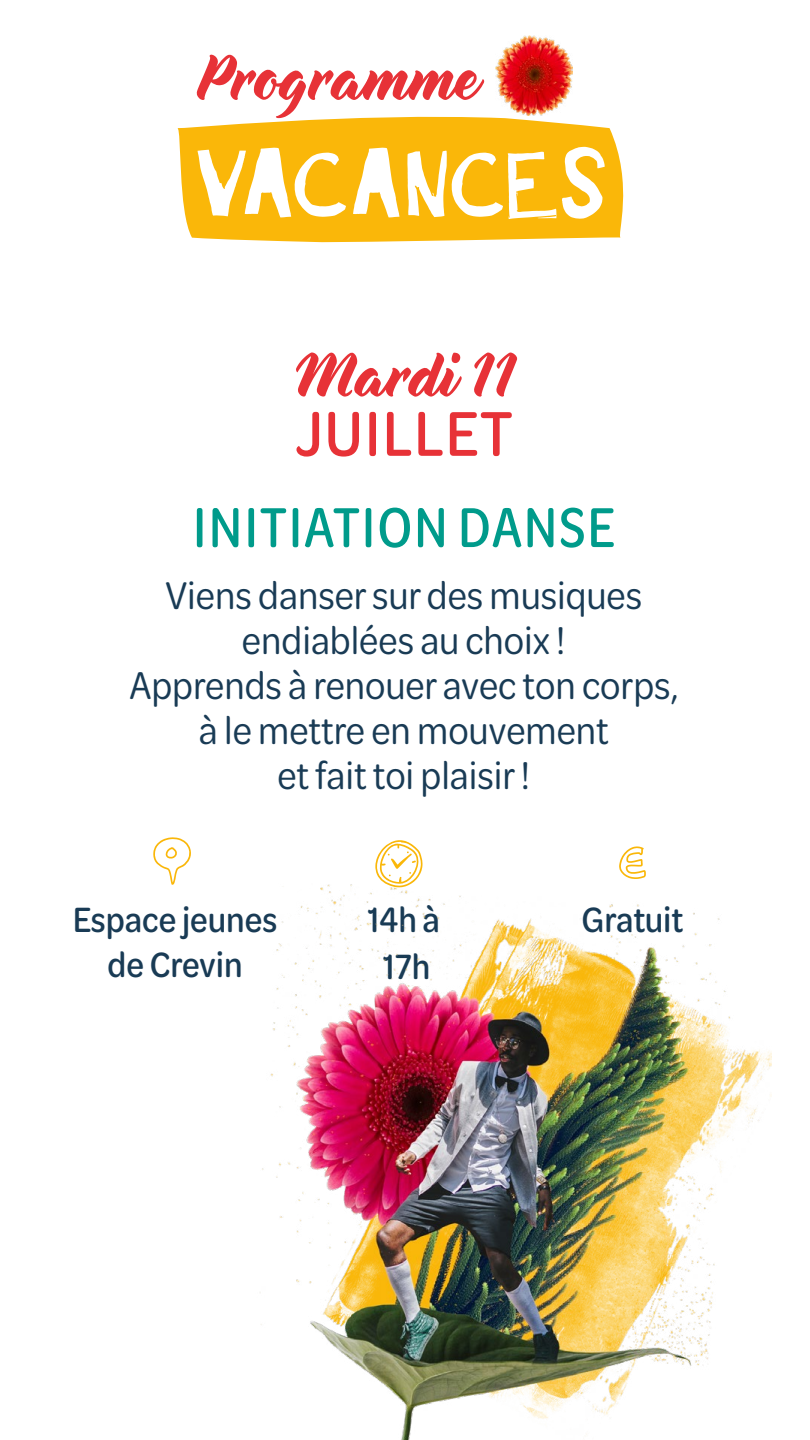
<style>
.page{position:relative;width:810px;height:1440px;background:#fff}
.page>*{position:absolute;margin:0;border:0;box-sizing:border-box;transform-origin:0 0}
.t1{font:69.22px "Delisia W00";color:#e73237}
.t2{font:67.5px "Delisia W00";color:#e73237}
.t3{font:500 67.5px "Omnes Cond";letter-spacing:.02em;color:#e73237}
.t4{font:500 60px "Omnes Narrow";letter-spacing:.02em;color:#009b8b}
.t5{font:60px "Peax Drawn Icons";color:#fab709}
.t6{font:41.25px/45px "Omnes Cond";color:#193b55;text-align:center}
.t7{font:500 37.5px/45px "Omnes Cond";color:#193b55;text-align:center}
</style>
<div class="page">
<svg style="left:177px;top:116px;width:447px;height:126px;fill:#fab709"></svg>
<img style="left:495px;top:35px;width:78px;height:81px">
<img style="left:260px;top:884px;width:511px;height:556px">
<svg style="left:375px;top:884px;width:48px;height:3px"></svg>
<h1 class="t1" style="left:196px;top:39px;width:282px">Programme</h1>
<h2 class="t2" style="left:293px;top:338px;width:224px">Mardi 11</h2>
<h2 class="t3" style="left:295px;top:389px;width:219px">JUILLET</h2>
<h3 class="t4" style="left:192px;top:488px;width:425px">INITIATION DANSE</h3>
<p class="t6" style="left:129px;top:571px;width:551px">Viens danser sur des musiques endiablées au choix !<br>Apprends à renouer avec ton corps, à le mettre en mouvement<br>et fait toi plaisir !</p>
<h3 class="t5" style="left:153px;top:835px;width:45px">●</h3>
<p class="t7" style="left:73px;top:895px;width:206px">Espace jeunes de Crevin</p>
<p class="t7" style="left:368px;top:894px;width:74px;line-height:47.2px">14h à<br>17h</p>
<p class="t7" style="left:582px;top:895px;width:104px">Gratuit</p>
</div>
